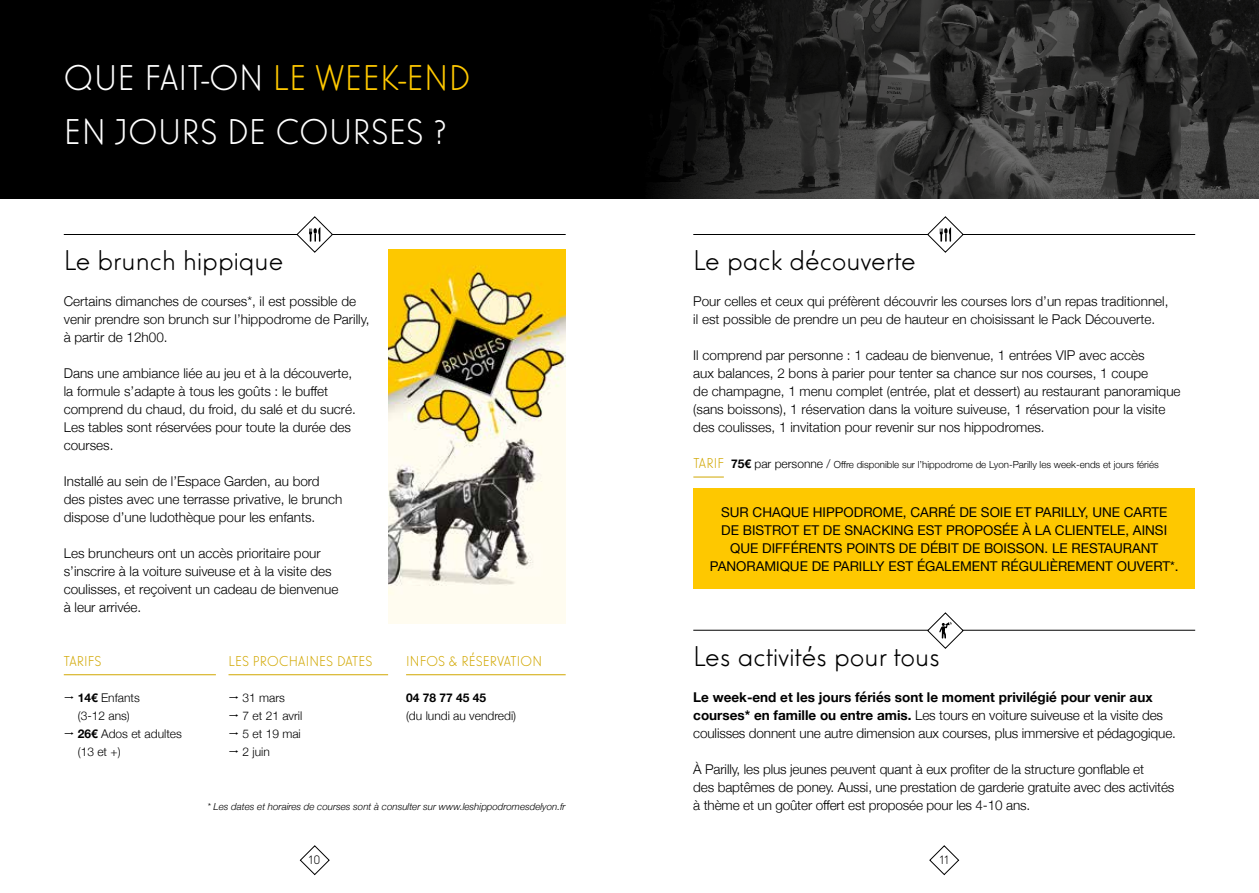
<style>
.page{position:relative;width:1259px;height:893px;background:#fff}
.page>*{position:absolute;margin:0;border:0;box-sizing:border-box;transform-origin:0 0}
.t1{font:37.5px/54px "Elegant Lux Mager";letter-spacing:.01em;color:#fff}
.t2{font:30px "Elegant Lux Mager";color:#000}
.t3{font:15px "Elegant Lux Mager";letter-spacing:.01em;color:#d1a700}
.t4{font:300 13.5px/18px "Helvetica Neue";color:#000}
.t5{font:13.5px/18px "Helvetica Neue";color:#000;text-align:center}
.t6{font:13.5px "Elegant Lux Mager";color:#000}
.t7{font:300 12px/18px "Helvetica Neue";color:#000}
.t8{font:700 12px "Helvetica Neue";color:#000}
.t9{font:300 9.75px "Helvetica Neue";color:#000}
.t10{font:italic 300 9.75px "Helvetica Neue";color:#000}
.s1{color:#fec800}
.s2{font-weight:700}
.s3{font-family:"Elegant Lux Mager";font-weight:400;font-size:15px;color:#d1a700}
.s4{font-weight:700;font-size:12px}
.s5{font-size:12px}
</style>
<div class="page">
<div style="left:693px;top:489px;width:502px;height:100px;background:#fec800"></div>
<div style="left:0;top:0;width:1259px;height:198px;background:#000"></div>
<img style="left:388px;top:250px;width:178px;height:374px">
<hr style="left:693px;top:477px;width:31px;height:1px;background:#d1a700">
<img style="left:656px;top:0;width:603px;height:198px">
<hr style="left:693px;top:234px;width:502px;height:1px;background:#000">
<hr style="left:64px;top:234px;width:502px;height:1px;background:#000">
<hr style="left:693px;top:630px;width:502px;height:1px;background:#000">
<svg style="left:927px;top:216px;width:36px;height:37px"></svg>
<svg style="left:297px;top:216px;width:36px;height:37px"></svg>
<hr style="left:64px;top:674px;width:152px;height:1px;background:#d1a700">
<hr style="left:228px;top:674px;width:160px;height:1px;background:#d1a700">
<hr style="left:406px;top:674px;width:160px;height:1px;background:#d1a700">
<svg style="left:300px;top:845px;width:30px;height:30px"></svg>
<svg style="left:929px;top:845px;width:30px;height:30px"></svg>
<svg style="left:926px;top:612px;width:38px;height:37px"></svg>
<h1 class="t1" style="left:64px;top:49px;width:408px">QUE FAIT-ON <span class="s1">LE WEEK-END<br></span>EN JOURS DE COURSES ?</h1>
<h2 class="t2" style="left:64px;top:243px;width:221px">Le brunch hippique</h2>
<p class="t4" style="left:64px;top:291px;width:307px">Certains dimanches de courses*, il est possible de venir prendre son brunch sur l’hippodrome de Parilly, à partir de 12h00.</p>
<p class="t4" style="left:64px;top:363px;width:294px">Dans une ambiance liée au jeu et à la découverte, la formule s’adapte à tous les goûts : le buffet comprend du chaud, du froid, du salé et du sucré.<br>Les tables sont réservées pour toute la durée des courses.</p>
<p class="t4" style="left:64px;top:471px;width:280px">Installé au sein de l’Espace Garden, au bord des pistes avec une terrasse privative, le brunch dispose d’une ludothèque pour les enfants.</p>
<p class="t4" style="left:64px;top:543px;width:276px">Les bruncheurs ont un accès prioritaire pour s’inscrire à la voiture suiveuse et à la visite des coulisses, et reçoivent un cadeau de bienvenue à leur arrivée.</p>
<p class="t3" style="left:64px;top:652px;width:39px">TARIFS</p>
<p class="t7" style="left:78px;top:688px;width:106px"><span class="s2">14€</span> Enfants<br>(3-12 ans)<br><span class="s2">26€</span> Ados et adultes (13 et +)</p>
<p class="t3" style="left:229px;top:652px;width:145px">LES PROCHAINES DATES</p>
<p class="t7" style="left:242px;top:688px;width:61px">31 mars<br>7 et 21 avril<br>5 et 19 mai<br>2 juin</p>
<p class="t3" style="left:406px;top:652px;width:137px">INFOS &amp; RÉSERVATION</p>
<p class="t8" style="left:406px;top:688px;width:82px">04 78 77 45 45</p>
<p class="t7" style="left:406px;top:706px;width:112px">(du lundi au vendredi)</p>
<p class="t10" style="left:207px;top:799px;width:360px">* Les dates et horaires de courses sont à consulter sur www.leshippodromesdelyon.fr</p>
<h2 class="t2" style="left:693px;top:243px;width:224px">Le pack découverte</h2>
<p class="t4" style="left:693px;top:291px;width:477px">Pour celles et ceux qui préfèrent découvrir les courses lors d’un repas traditionnel, il est possible de prendre un peu de hauteur en choisissant le Pack Découverte.</p>
<p class="t4" style="left:693px;top:345px;width:489px">Il comprend par personne : 1 cadeau de bienvenue, 1 entrées VIP avec accès<br>aux balances, 2 bons à parier pour tenter sa chance sur nos courses, 1 coupe<br>de champagne, 1 menu complet (entrée, plat et dessert) au restaurant panoramique (sans boissons), 1 réservation dans la voiture suiveuse, 1 réservation pour la visite des coulisses, 1 invitation pour revenir sur nos hippodromes.</p>
<p class="t9" style="left:693px;top:457px;width:467px"><span class="s3">TARIF</span> <span class="s4">75€</span> <span class="s5">par personne /</span> Offre disponible sur l’hippodrome de Lyon-Parilly les week-ends et jours fériés</p>
<p class="t5" style="left:710px;top:504px;width:470px">SUR CHAQUE HIPPODROME, CARRÉ DE SOIE ET PARILLY, UNE CARTE<br>DE BISTROT ET DE SNACKING EST PROPOSÉE À LA CLIENTELE, AINSI QUE DIFFÉRENTS POINTS DE DÉBIT DE BOISSON. LE RESTAURANT PANORAMIQUE DE PARILLY EST ÉGALEMENT RÉGULIÈREMENT OUVERT*.</p>
<h2 class="t2" style="left:693px;top:639px;width:248px">Les activités pour tous</h2>
<p class="t4" style="left:693px;top:687px;width:484px"><span class="s2">Le week-end et les jours fériés sont le moment privilégié pour venir aux courses* en famille ou entre amis.</span> Les tours en voiture suiveuse et la visite des coulisses donnent une autre dimension aux courses, plus immersive et pédagogique.</p>
<p class="t4" style="left:693px;top:759px;width:482px">À Parilly, les plus jeunes peuvent quant à eux profiter de la structure gonflable et<br>des baptêmes de poney. Aussi, une prestation de garderie gratuite avec des activités à thème et un goûter offert est proposée pour les 4-10 ans.</p>
<p class="t6" style="left:309px;top:852px;width:13px">10</p>
<p class="t6" style="left:939px;top:852px;width:10px">11</p>
</div>
